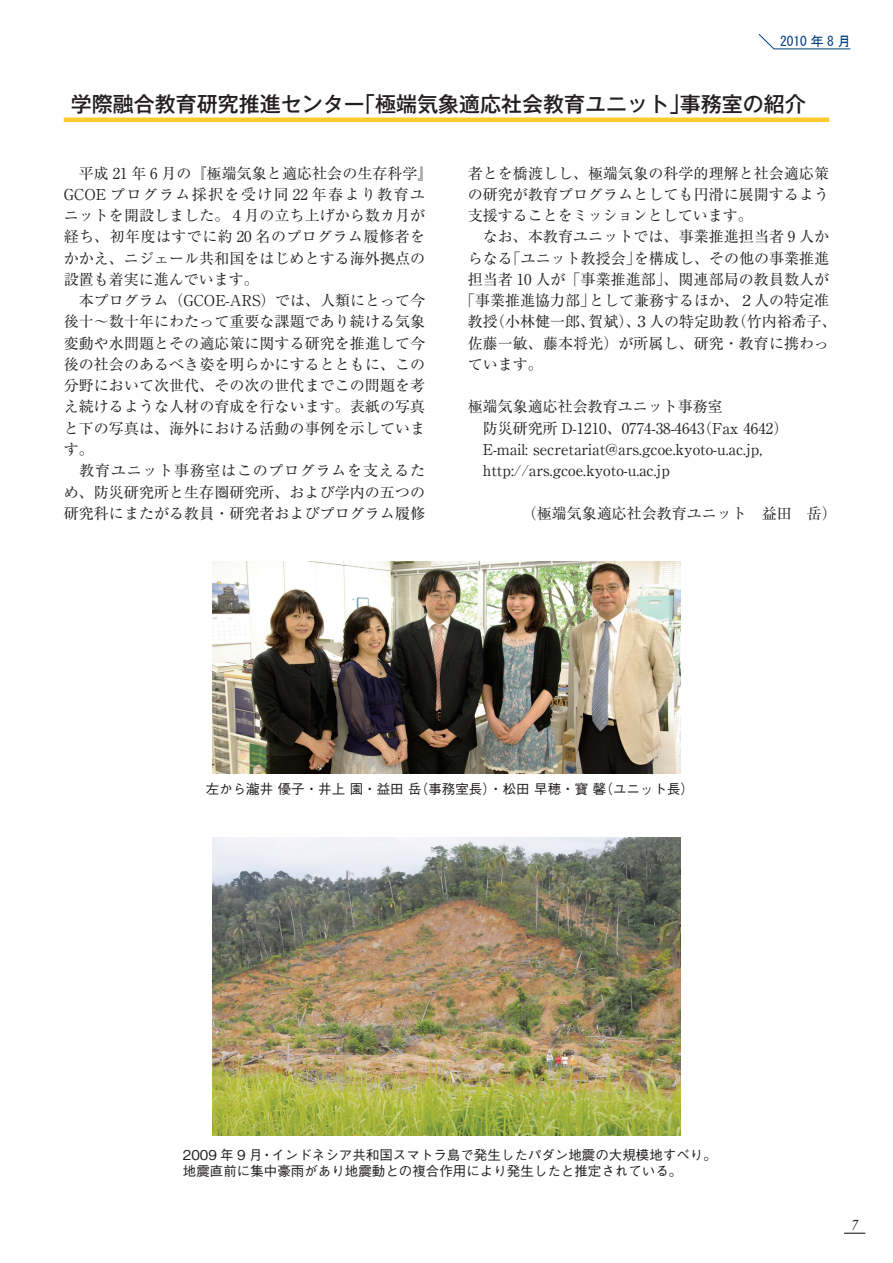
<style>
.page{position:relative;width:893px;height:1263px;background:#fff}
.page>*{position:absolute;margin:0;border:0;box-sizing:border-box;transform-origin:0 0}
.t1{font:500 21px "Gothic MB101 Pro";color:#231f20}
.t2{font:15px/21.3px "Ryumin Pro";letter-spacing:.005em;color:#231f20}
.t3{font:500 13.5px/16.5px "Gothic BBB Pro";color:#231f20}
.t4{font:13.5px "MS Gothic";color:#013d7d}
</style>
<div class="page">
<svg style="left:758px;top:34px;width:93px;height:16px"></svg>
<hr style="left:64px;top:118px;width:765px;height:4px;background:#fecb2f">
<img style="left:213px;top:561px;width:467px;height:213px">
<img style="left:213px;top:838px;width:467px;height:297px">
<svg style="left:844px;top:1232px;width:21px;height:2px"></svg>
<p class="t4" style="left:780px;top:34px;width:72px">2010 年 8 月</p>
<h1 class="t1" style="left:71px;top:87px;width:737px">学際融合教育研究推進センター「極端気象適応社会教育ユニット」事務室の紹介</h1>
<p class="t2" style="left:64px;top:161px;width:370px">　平成 21 年 6 月の『極端気象と適応社会の生存科学』<br>GCOE プログラム採択を受け同 22 年春より教育ユニットを開設しました。４月の立ち上げから数カ月が経ち、初年度はすでに約 20 名のプログラム履修者をかかえ、ニジェール共和国をはじめとする海外拠点の設置も着実に進んでいます。<br>　本プログラム（GCOE-ARS）では、人類にとって今後十～数十年にわたって重要な課題であり続ける気象変動や水問題とその適応策に関する研究を推進して今後の社会のあるべき姿を明らかにするとともに、この分野において次世代、その次の世代までこの問題を考え続けるような人材の育成を行ないます。表紙の写真と下の写真は、海外における活動の事例を示しています。<br>　教育ユニット事務室はこのプログラムを支えるため、防災研究所と生存圏研究所、および学内の五つの研究科にまたがる教員・研究者およびプログラム履修</p>
<p class="t2" style="left:468px;top:161px;width:363px">者とを橋渡しし、極端気象の科学的理解と社会適応策</p>
<p class="t2" style="left:468px;top:183px;width:363px">の研究が教育プログラムとしても円滑に展開するよう</p>
<p class="t2" style="left:468px;top:204px;width:286px">支援することをミッションとしています。</p>
<p class="t2" style="left:468px;top:225px;width:363px">　なお、本教育ユニットでは、事業推進担当者 9 人か</p>
<p class="t2" style="left:468px;top:246px;width:363px">らなる「ユニット教授会」を構成し、その他の事業推進</p>
<p class="t2" style="left:468px;top:268px;width:363px">担当者 10 人が「事業推進部」、関連部局の教員数人が</p>
<p class="t2" style="left:460px;top:289px;width:370px">「事業推進協力部」として兼務するほか、２人の特定准</p>
<p class="t2" style="left:468px;top:310px;width:370px">教授（小林健一郎、賀斌）、３人の特定助教（竹内裕希子、</p>
<p class="t2" style="left:468px;top:331px;width:363px">佐藤一敏、藤本将光）が所属し、研究・教育に携わっ</p>
<p class="t2" style="left:468px;top:353px;width:76px">ています。</p>
<p class="t2" style="left:468px;top:395px;width:322px">極端気象適応社会教育ユニット事務室<br>　防災研究所 D-1210、0774-38-4643（Fax 4642）　E-mail: secretariat@ars.gcoe.kyoto-u.ac.jp,　http://ars.gcoe.kyoto-u.ac.jp</p>
<p class="t2" style="left:522px;top:501px;width:316px">（極端気象適応社会教育ユニット　益田　岳）</p>
<p class="t3" style="left:206px;top:778px;width:490px">左から瀧井 優子・井上 園・益田 岳（事務室長）・松田 早穂・寶 馨（ユニット長）</p>
<p class="t3" style="left:183px;top:1145px;width:536px">2009 年 9 月・インドネシア共和国スマトラ島で発生したパダン地震の大規模地すべり。地震直前に集中豪雨があり地震動との複合作用により発生したと推定されている。</p>
</div>
